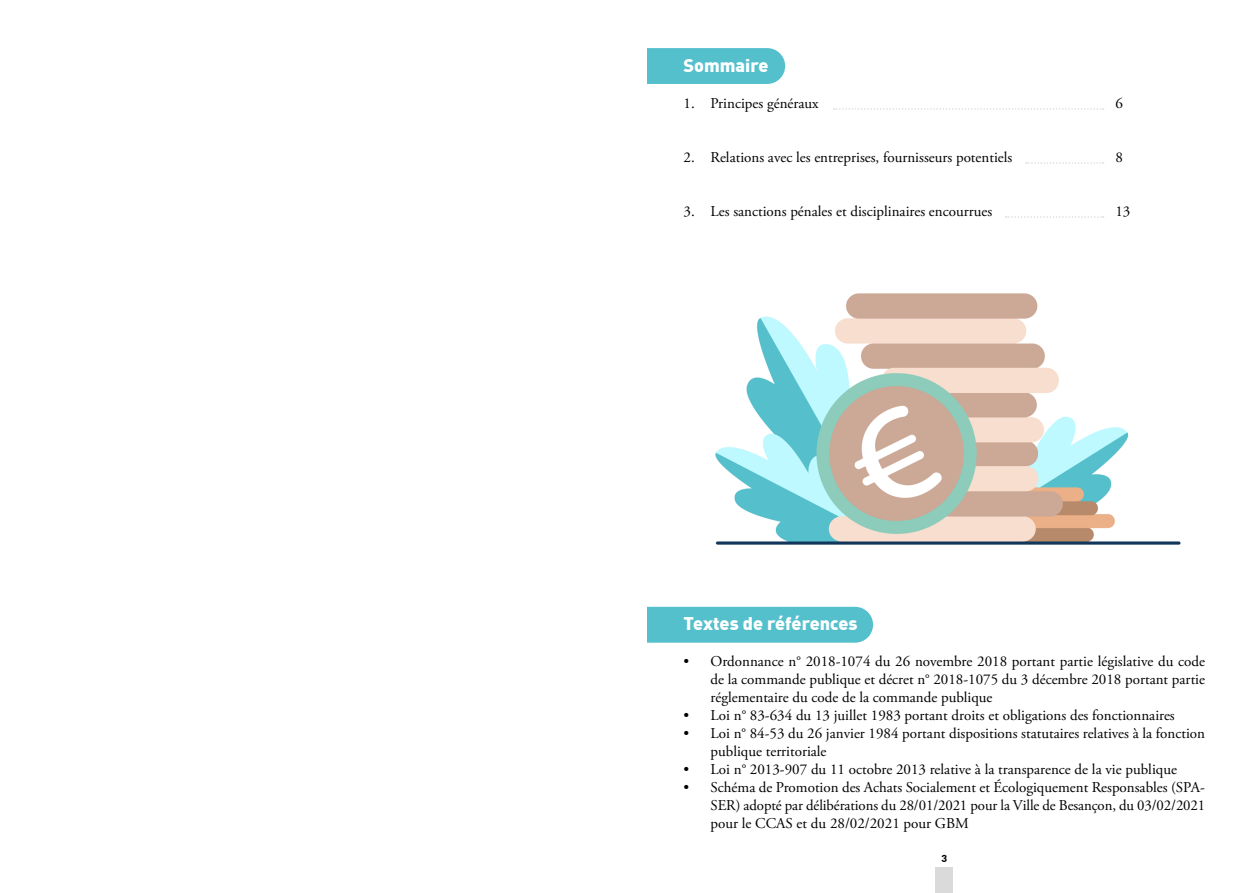
<style>
.page{position:relative;width:1259px;height:893px;background:#fff}
.page>*{position:absolute;margin:0;border:0;box-sizing:border-box;transform-origin:0 0}
.t1{font:900 18px "DIN";color:#fff}
.t2{font:15px/18px "Adobe Garamond Pro";color:#000;text-align:justify}
.t3{font:900 9.75px "Lato";color:#000}
</style>
<div class="page">
<div style="left:935px;top:868px;width:17px;height:25px;background:#dadada"></div>
<div style="left:598px;top:607px;width:275px;height:36px;background:#54c0cc;border-radius:18px"></div>
<div style="left:598px;top:48px;width:187px;height:36px;background:#54c0cc;border-radius:18px"></div>
<svg style="left:833px;top:108px;width:270px;height:2px"></svg>
<svg style="left:1026px;top:162px;width:77px;height:2px"></svg>
<svg style="left:1005px;top:216px;width:98px;height:2px"></svg>
<img style="left:715px;top:293px;width:466px;height:252px">
<div style="left:575px;top:0;width:72px;height:893px;background:#fff"></div>
<p class="t1" style="left:683px;top:53px;width:86px">Sommaire</p>
<p class="t2" style="left:683px;top:95px;width:137px">1. Principes généraux</p>
<p class="t2" style="left:683px;top:149px;width:330px">2. Relations avec les entreprises, fournisseurs potentiels</p>
<p class="t2" style="left:683px;top:203px;width:310px">3. Les sanctions pénales et disciplinaires encourrues</p>
<p class="t2" style="left:1115px;top:95px;width:9px">6</p>
<p class="t2" style="left:1115px;top:149px;width:9px">8</p>
<p class="t2" style="left:1115px;top:203px;width:16px">13</p>
<p class="t1" style="left:683px;top:612px;width:175px">Textes de références</p>
<p class="t2" style="left:710px;top:653px;width:496px;text-indent:-27px">• Ordonnance n° 2018-1074 du 26 novembre 2018 portant partie législative du code de la commande publique et décret n° 2018-1075 du 3 décembre 2018 portant partie réglementaire du code de la commande publique</p>
<p class="t2" style="left:683px;top:707px;width:493px">• Loi n° 83-634 du 13 juillet 1983 portant droits et obligations des fonctionnaires</p>
<p class="t2" style="left:710px;top:725px;width:496px;text-indent:-27px">• Loi n° 84-53 du 26 janvier 1984 portant dispositions statutaires relatives à la fonction publique territoriale</p>
<p class="t2" style="left:683px;top:761px;width:495px">• Loi n° 2013-907 du 11 octobre 2013 relative à la transparence de la vie publique</p>
<p class="t2" style="left:710px;top:779px;width:496px;text-indent:-27px">• Schéma de Promotion des Achats Socialement et Écologiquement Responsables (SPA-SER) adopté par délibérations du 28/01/2021 pour la Ville de Besançon, du 03/02/2021 pour le CCAS et du 28/02/2021 pour GBM</p>
<p class="t3" style="left:941px;top:851px;width:7px">3</p>
</div>
